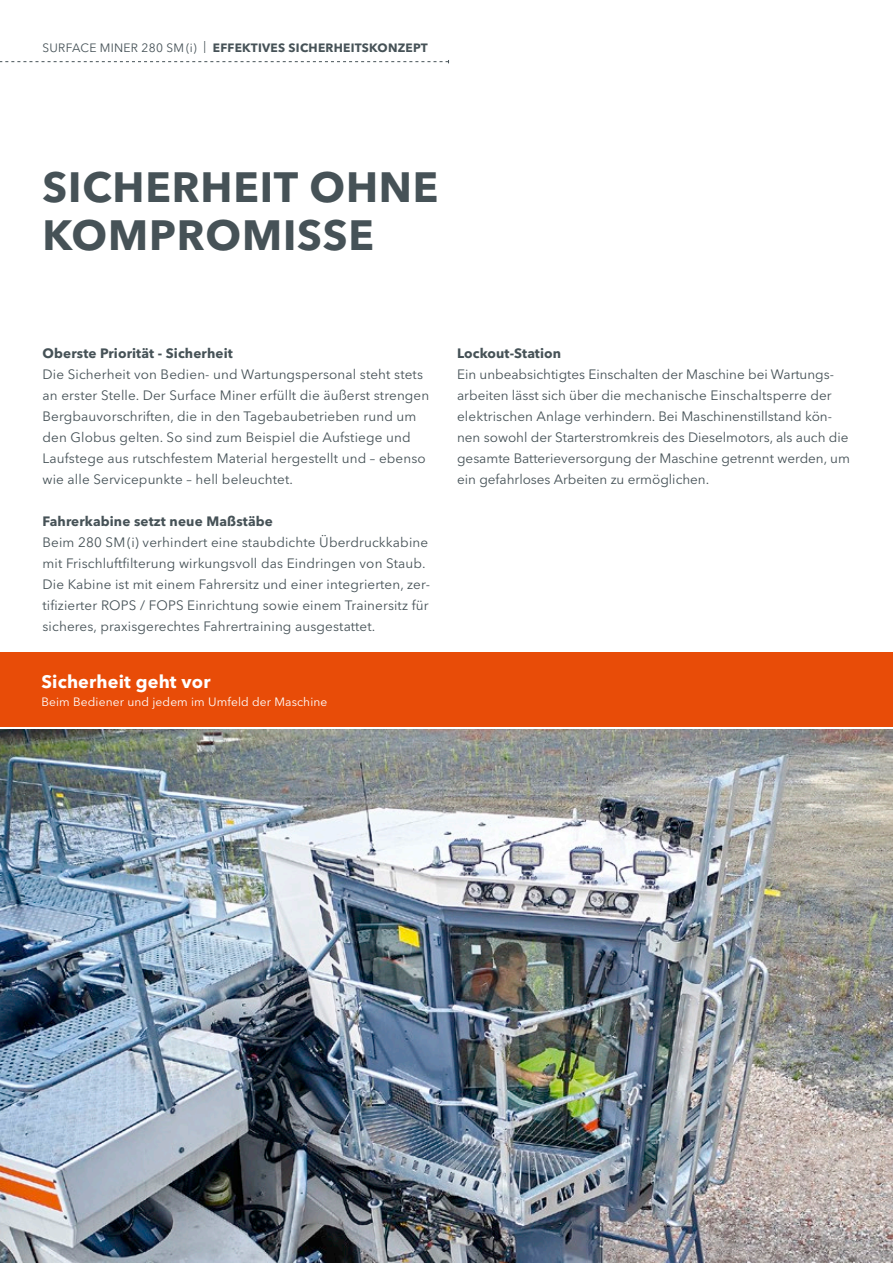
<style>
.page{position:relative;width:893px;height:1263px;background:#fff}
.page>*{position:absolute;margin:0;border:0;box-sizing:border-box;transform-origin:0 0}
.t1{font:700 42px/48px "Avenir Next LT Pro";letter-spacing:.02em;color:#465257}
.t2{font:700 18px "Avenir Next LT Pro";letter-spacing:.01em;color:#fff}
.t3{font:13.5px/21px "Avenir Next LT Pro";letter-spacing:.01em;color:#465257}
.t4{font:700 13.5px "Avenir Next LT Pro";letter-spacing:.01em;color:#465257}
.t5{font:700 12px "Avenir Next LT Pro";letter-spacing:.02em;color:#465257}
.t6{font:12px "Avenir Next LT Pro";letter-spacing:.01em;color:#fff}
.s1{font-weight:400}
</style>
<div class="page">
<svg style="left:0;top:60px;width:449px;height:3px"></svg>
<img style="left:0;top:730px;width:893px;height:533px">
<div style="left:0;top:652px;width:893px;height:74px;background:#e84c08"></div>
<p class="t5" style="left:43px;top:40px;width:387px"><span class="s1">SURFACE MINER 280 SM (i) |</span> EFFEKTIVES SICHERHEITSKONZEPT</p>
<h1 class="t1" style="left:43px;top:163px;width:397px">SICHERHEIT OHNE<br>KOMPROMISSE</h1>
<p class="t4" style="left:43px;top:345px;width:192px">Oberste Priorität - Sicherheit</p>
<p class="t3" style="left:43px;top:364px;width:388px">Die Sicherheit von Bedien- und Wartungspersonal steht stets an erster Stelle. Der Surface Miner erfüllt die äußerst strengen Bergbauvorschriften, die in den Tagebaubetrieben rund um den Globus gelten. So sind zum Beispiel die Aufstiege und Laufstege aus rutschfestem Material hergestellt und – ebenso wie alle Servicepunkte – hell beleuchtet.</p>
<p class="t4" style="left:43px;top:513px;width:232px">Fahrerkabine setzt neue Maßstäbe</p>
<p class="t3" style="left:43px;top:532px;width:389px">Beim 280 SM(i) verhindert eine staubdichte Überdruckkabine mit Frischluftfilterung wirkungsvoll das Eindringen von Staub.<br>Die Kabine ist mit einem Fahrersitz und einer integrierten, zer&shy;tifizierter ROPS / FOPS Einrichtung sowie einem Trainersitz für sicheres, praxisgerechtes Fahrertraining ausgestattet.</p>
<h2 class="t2" style="left:41px;top:670px;width:171px">Sicherheit geht vor</h2>
<p class="t6" style="left:41px;top:694px;width:288px">Beim Bediener und jedem im Umfeld der Maschine</p>
<p class="t4" style="left:457px;top:345px;width:106px">Lockout-Station</p>
<p class="t3" style="left:457px;top:364px;width:394px">Ein unbeabsichtigtes Einschalten der Maschine bei Wartungs&shy;arbeiten lässt sich über die mechanische Einschaltsperre der elektrischen Anlage verhindern. Bei Maschinenstillstand kön&shy;nen sowohl der Starterstromkreis des Dieselmotors, als auch die gesamte Batterieversorgung der Maschine getrennt werden, um ein gefahrloses Arbeiten zu ermöglichen.</p>
</div>
